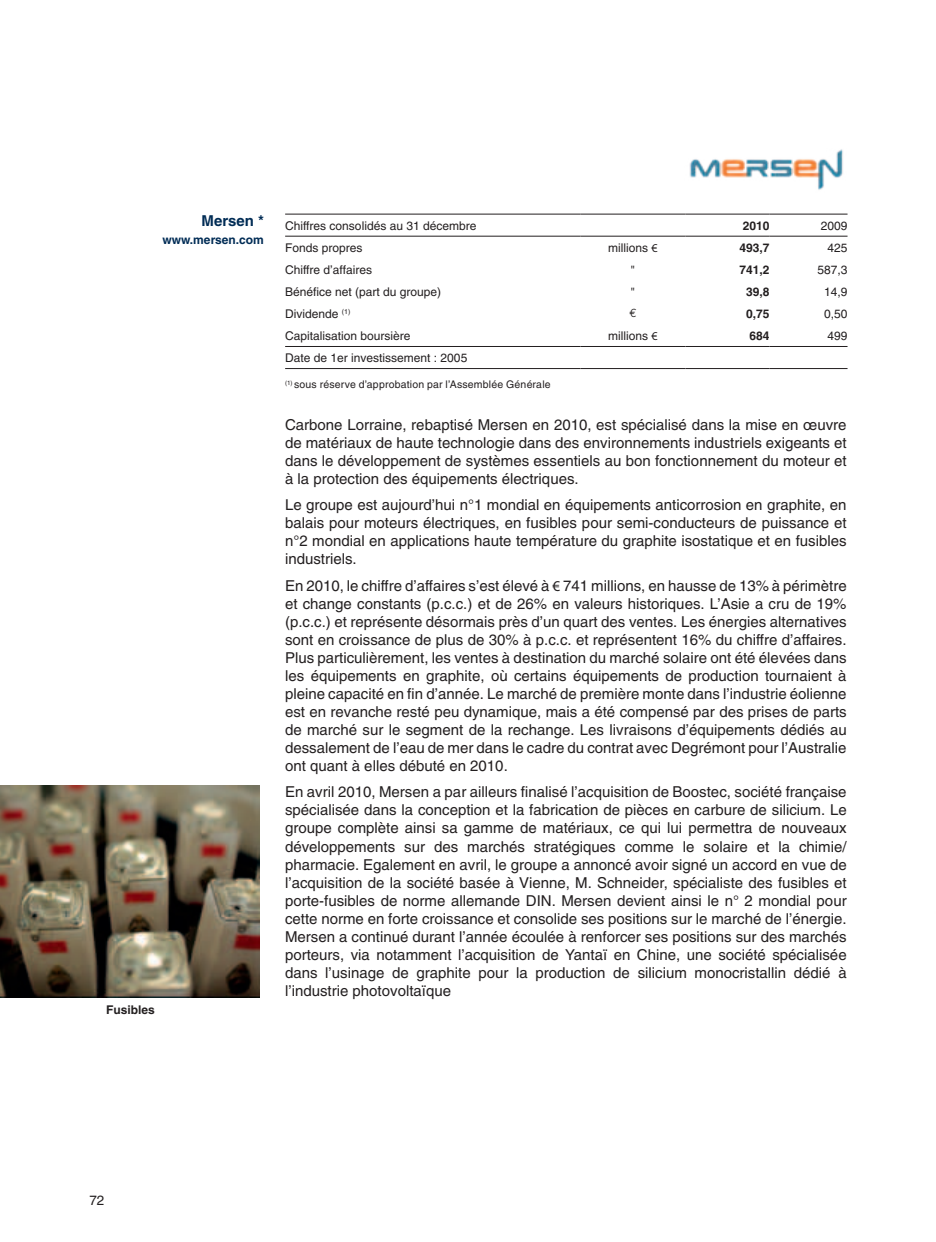
<style>
.page{position:relative;width:936px;height:1242px;background:#fff}
.page>*{position:absolute;margin:0;border:0;box-sizing:border-box;transform-origin:0 0}
.Bodytekst{font:15px/18px "Helvetica";color:#231f20;text-align:justify}
.Titre_9{font:700 15px "Helvetica";color:#002c55}
.t1{font:13.5px "Helvetica";color:#231f20}
.t2{font:12px "Helvetica";color:#231f20}
.Bodytekst-2{font:700 12px "Helvetica";color:#231f20}
.Titre_9-2{font:700 12px "Helvetica";color:#002c55}
.t3{font:12px "Myriad Pro";color:#231f20}
.t4{font:12px "Euro Mono";color:#231f20}
.notas{font:10.5px "Helvetica";letter-spacing:.015em;color:#231f20}
.s1{font-family:"Myriad Pro"}
</style>
<div class="page">
<img style="left:689px;top:149px;width:154px;height:41px">
<hr style="left:285px;top:214px;width:295px;height:1px;background:#231f20">
<hr style="left:580px;top:214px;width:105px;height:1px;background:#231f20">
<hr style="left:685px;top:214px;width:84px;height:1px;background:#231f20">
<hr style="left:769px;top:214px;width:78px;height:1px;background:#231f20">
<hr style="left:285px;top:236px;width:295px;height:1px;background:#231f20">
<hr style="left:580px;top:236px;width:105px;height:1px;background:#231f20">
<hr style="left:685px;top:236px;width:84px;height:1px;background:#231f20">
<hr style="left:769px;top:236px;width:78px;height:1px;background:#231f20">
<hr style="left:285px;top:346px;width:295px;height:1px;background:#231f20">
<hr style="left:580px;top:346px;width:105px;height:1px;background:#231f20">
<hr style="left:685px;top:346px;width:84px;height:1px;background:#231f20">
<hr style="left:769px;top:346px;width:78px;height:1px;background:#231f20">
<hr style="left:285px;top:368px;width:295px;height:1px;background:#231f20">
<hr style="left:580px;top:368px;width:105px;height:1px;background:#231f20">
<hr style="left:685px;top:368px;width:84px;height:1px;background:#231f20">
<hr style="left:769px;top:368px;width:78px;height:1px;background:#231f20">
<img style="left:0;top:785px;width:259px;height:212px">
<p class="Titre_9" style="left:201px;top:211px;width:64px">Mersen *</p>
<p class="Titre_9-2" style="left:162px;top:233px;width:103px">www.mersen.com</p>
<p class="Bodytekst-2" style="left:106px;top:1003px;width:50px">Fusibles</p>
<p class="t2" style="left:285px;top:219px;width:193px">Chiffres consolidés au 31 décembre</p>
<p class="Bodytekst-2" style="left:742px;top:218px;width:28px">2010</p>
<p class="t2" style="left:820px;top:219px;width:28px">2009</p>
<p class="t2" style="left:285px;top:241px;width:79px">Fonds propres</p>
<p class="t2" style="left:608px;top:241px;width:51px">millions <span class="s1">€</span></p>
<p class="Bodytekst-2" style="left:739px;top:240px;width:32px">493,7</p>
<p class="t2" style="left:827px;top:241px;width:22px">425</p>
<p class="t2" style="left:285px;top:263px;width:88px">Chiffre d’affaires</p>
<p class="t3" style="left:631px;top:262px;width:6px">"</p>
<p class="Bodytekst-2" style="left:739px;top:262px;width:32px">741,2</p>
<p class="t2" style="left:817px;top:263px;width:32px">587,3</p>
<p class="t2" style="left:285px;top:285px;width:158px">Bénéfice net (part du groupe)</p>
<p class="t3" style="left:631px;top:284px;width:6px">"</p>
<p class="Bodytekst-2" style="left:746px;top:284px;width:25px">39,8</p>
<p class="t2" style="left:824px;top:285px;width:25px">14,9</p>
<p class="t2" style="left:285px;top:307px;width:67px">Dividende <sup>(1)</sup></p>
<p class="t4" style="left:629px;top:306px;width:9px">€</p>
<p class="Bodytekst-2" style="left:746px;top:306px;width:25px">0,75</p>
<p class="t2" style="left:824px;top:307px;width:25px">0,50</p>
<p class="t2" style="left:285px;top:329px;width:127px">Capitalisation boursière</p>
<p class="t2" style="left:608px;top:329px;width:51px">millions <span class="s1">€</span></p>
<p class="Bodytekst-2" style="left:749px;top:328px;width:22px">684</p>
<p class="t2" style="left:827px;top:329px;width:22px">499</p>
<p class="t2" style="left:285px;top:351px;width:184px">Date de 1er investissement : 2005</p>
<p class="notas" style="left:285px;top:378px;width:267px"><sup>(1)</sup> sous réserve d’approbation par l’Assemblée Générale</p>
<p class="Bodytekst" style="left:285px;top:415px;width:563px">Carbone Lorraine, rebaptisé Mersen en 2010, est spécialisé dans la mise en œuvre de matériaux de haute technologie dans des environnements industriels exigeants et dans le développement de systèmes essentiels au bon fonctionnement du moteur et à la protection des équipements électriques.</p>
<p class="Bodytekst" style="left:285px;top:496px;width:563px">Le groupe est aujourd’hui n°1 mondial en équipements anticorrosion en graphite, en balais pour moteurs électriques, en fusibles pour semi-conducteurs de puissance et n°2 mondial en applications haute température du graphite isostatique et en fusibles industriels.</p>
<p class="Bodytekst" style="left:285px;top:576px;width:563px">En 2010, le chiffre d’affaires s’est élevé à <span class="s1">€</span> 741 millions, en hausse de 13% à périmètre et change constants (p.c.c.) et de 26% en valeurs historiques. L’Asie a cru de 19% (p.c.c.) et représente désormais près d’un quart des ventes. Les énergies alternatives sont en croissance de plus de 30% à p.c.c. et représentent 16% du chiffre d’affaires.<br>Plus particulièrement, les ventes à destination du marché solaire ont été élevées dans les équipements en graphite, où certains équipements de production tournaient à pleine capacité en fin d’année. Le marché de première monte dans l’industrie éolienne est en revanche resté peu dynamique, mais a été compensé par des prises de parts de marché sur le segment de la rechange. Les livraisons d’équipements dédiés au dessalement de l’eau de mer dans le cadre du contrat avec Degrémont pour l’Australie ont quant à elles débuté en 2010.</p>
<p class="Bodytekst" style="left:285px;top:783px;width:563px">En avril 2010, Mersen a par ailleurs finalisé l’acquisition de Boostec, société française spécialisée dans la conception et la fabrication de pièces en carbure de silicium. Le groupe complète ainsi sa gamme de matériaux, ce qui lui permettra de nouveaux développements sur des marchés stratégiques comme le solaire et la chimie/ pharmacie. Egalement en avril, le groupe a annoncé avoir signé un accord en vue de l’acquisition de la société basée à Vienne, M. Schneider, spécialiste des fusibles et porte-fusibles de norme allemande DIN. Mersen devient ainsi le n° 2 mondial pour cette norme en forte croissance et consolide ses positions sur le marché de l’énergie.<br>Mersen a continué durant l’année écoulée à renforcer ses positions sur des marchés porteurs, via notamment l’acquisition de Yantaï en Chine, une société spécialisée dans l’usinage de graphite pour la production de silicium monocristallin dédié à l’industrie photovoltaïque</p>
<p class="t1" style="left:89px;top:1192px;width:17px">72</p>
</div>
